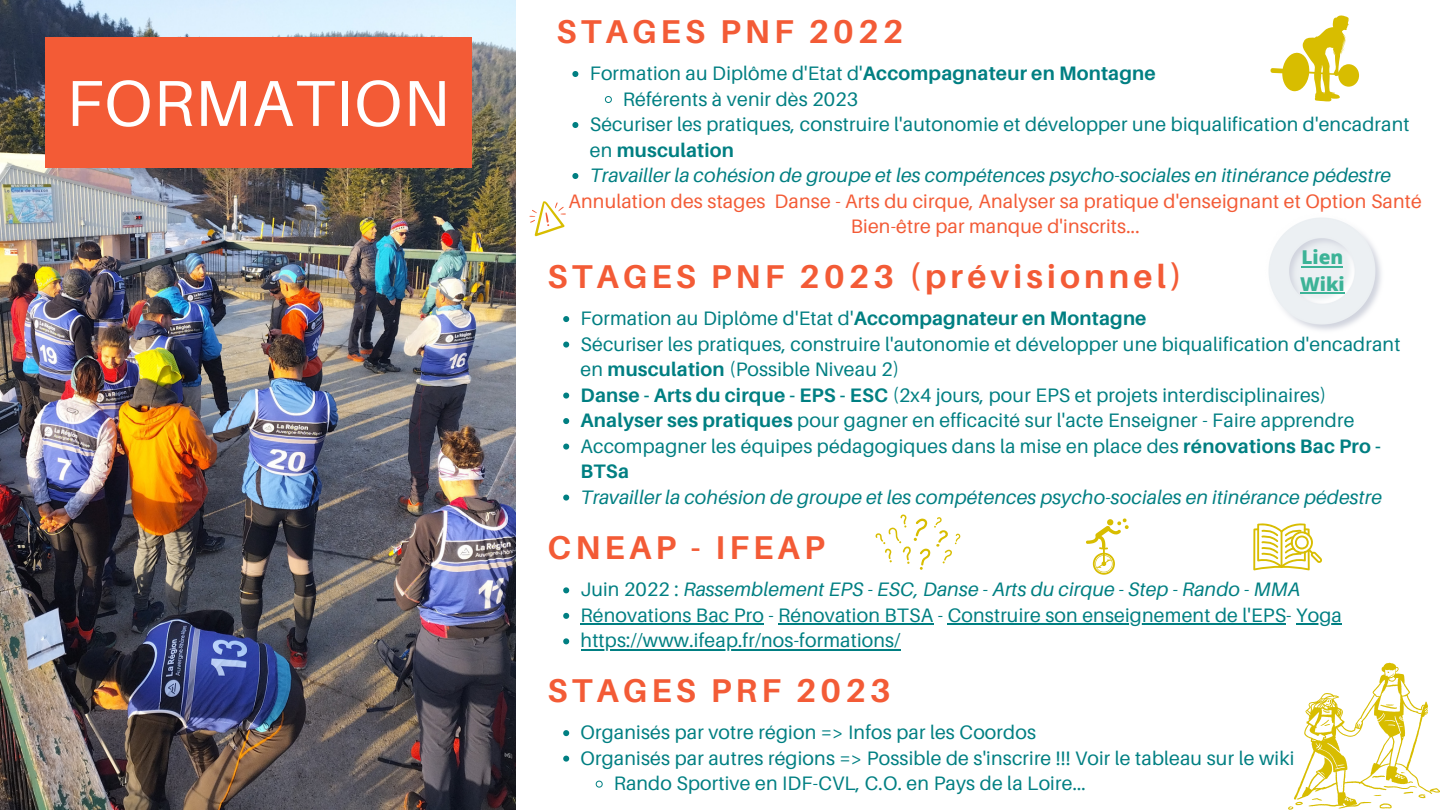
<style>
.page{position:relative;width:1440px;height:810px;background:#fff}
.page>*{position:absolute;margin:0;border:0;box-sizing:border-box;transform-origin:0 0}
.t1{font:65px "Aileron";letter-spacing:.02em;color:#fff}
.t2{font:700 33px "Aileron";letter-spacing:.125em;color:#f35b36}
.t3{font:19.5px/25.5px "Aileron";letter-spacing:.01em;color:#007f82}
.t4{font:italic 19.5px "Aileron";letter-spacing:.01em;color:#007f82}
.t5{font:19.5px/25.5px "Aileron";letter-spacing:.01em;color:#f35b36;text-align:center}
.t6{font:700 19.5px "Aileron";letter-spacing:.01em;color:#007f82}
.t7{font:800 19.1px/26.2px "Open Sans";color:#3cb397}
.s1{font-weight:700}
.s2{font-weight:400}
.s3{font-style:italic}
</style>
<div class="page">
<img style="left:0;top:0;width:515px;height:810px">
<div style="left:45px;top:37px;width:427px;height:130px;background:#f35b36"></div>
<svg style="left:572px;top:71px;width:6px;height:6px"></svg>
<svg style="left:604px;top:96px;width:8px;height:7px"></svg>
<svg style="left:572px;top:122px;width:6px;height:6px"></svg>
<svg style="left:572px;top:173px;width:6px;height:6px"></svg>
<svg style="left:529px;top:201px;width:37px;height:35px"></svg>
<svg style="left:1270px;top:15px;width:89px;height:87px"></svg>
<svg style="left:563px;top:316px;width:6px;height:6px"></svg>
<svg style="left:563px;top:342px;width:6px;height:6px"></svg>
<svg style="left:563px;top:393px;width:6px;height:6px"></svg>
<svg style="left:563px;top:418px;width:6px;height:6px"></svg>
<svg style="left:563px;top:444px;width:6px;height:6px"></svg>
<svg style="left:563px;top:495px;width:6px;height:6px"></svg>
<svg style="left:563px;top:730px;width:6px;height:6px"></svg>
<svg style="left:563px;top:756px;width:6px;height:6px"></svg>
<svg style="left:595px;top:780px;width:8px;height:8px"></svg>
<svg style="left:1288px;top:663px;width:152px;height:147px"></svg>
<img style="left:1268px;top:217px;width:113px;height:114px">
<hr style="left:1301px;top:266px;width:42px;height:1px;background:#3cb397">
<hr style="left:1300px;top:292px;width:45px;height:2px;background:#3cb397">
<svg style="left:563px;top:587px;width:6px;height:6px"></svg>
<svg style="left:563px;top:613px;width:6px;height:6px"></svg>
<hr style="left:581px;top:623px;width:183px;height:2px;background:#007f82">
<hr style="left:778px;top:623px;width:155px;height:2px;background:#007f82">
<hr style="left:948px;top:623px;width:338px;height:2px;background:#007f82">
<hr style="left:1296px;top:623px;width:46px;height:2px;background:#007f82">
<svg style="left:563px;top:638px;width:6px;height:6px"></svg>
<hr style="left:581px;top:649px;width:320px;height:1px;background:#007f82">
<svg style="left:1086px;top:518px;width:43px;height:57px"></svg>
<svg style="left:1253px;top:523px;width:69px;height:47px"></svg>
<svg style="left:875px;top:514px;width:86px;height:56px"></svg>
<h1 class="t1" style="left:66px;top:63px;width:385px">FORMATION</h1>
<h2 class="t2" style="left:557px;top:10px;width:348px">STAGES PNF 2022</h2>
<p class="t3" style="left:590px;top:60px;width:567px">Formation au Diplôme d'Etat d'<span class="s1">Accompagnateur en Montagne</span></p>
<p class="t3" style="left:623px;top:86px;width:237px">Référents à venir dès 2023</p>
<p class="t3" style="left:590px;top:111px;width:821px">Sécuriser les pratiques, construire l'autonomie et développer une biqualification d'encadrant</p>
<p class="t6" style="left:590px;top:138px;width:146px"><span class="s2">en</span> musculation</p>
<p class="t4" style="left:590px;top:163px;width:803px">Travailler la cohésion de groupe et les compétences psycho-sociales en itinérance pédestre</p>
<p class="t5" style="left:569px;top:188px;width:855px">Annulation des stages Danse - Arts du cirque, Analyser sa pratique d'enseignant et Option Santé<br>Bien-être par manque d'inscrits...</p>
<h2 class="t2" style="left:547px;top:256px;width:636px">STAGES PNF 2023 (prévisionnel)</h2>
<p class="t3" style="left:581px;top:305px;width:821px">Formation au Diplôme d'Etat d'<span class="s1">Accompagnateur en Montagne<br></span>Sécuriser les pratiques, construire l'autonomie et développer une biqualification d'encadrant en <span class="s1">musculation</span> (Possible Niveau 2)<br><span class="s1">Danse - Arts du cirque - EPS - ESC</span> (2x4 jours, pour EPS et projets interdisciplinaires)<br><span class="s1">Analyser ses pratiques</span> pour gagner en efficacité sur l'acte Enseigner - Faire apprendre Accompagner les équipes pédagogiques dans la mise en place des <span class="s1">rénovations Bac Pro - BTSa</span></p>
<p class="t4" style="left:581px;top:485px;width:803px">Travailler la cohésion de groupe et les compétences psycho-sociales en itinérance pédestre</p>
<p class="t7" style="left:1300px;top:244px;width:46px">Lien<br>Wiki</p>
<h2 class="t2" style="left:547px;top:527px;width:279px">CNEAP - IFEAP</h2>
<p class="t3" style="left:581px;top:576px;width:763px">Juin 2022 : <span class="s3">Rassemblement EPS - ESC, Danse - Arts du cirque - Step - Rando - MMA<br></span>Rénovations Bac Pro - Rénovation BTSA - Construire son enseignement de l'EPS- Yoga https://www.ifeap.fr/nos-formations/</p>
<h2 class="t2" style="left:547px;top:670px;width:345px">STAGES PRF 2023</h2>
<p class="t3" style="left:581px;top:719px;width:457px">Organisés par votre région =&gt; Infos par les Coordos</p>
<p class="t3" style="left:581px;top:745px;width:715px">Organisés par autres régions =&gt; Possible de s'inscrire !!! Voir le tableau sur le wiki</p>
<p class="t3" style="left:614px;top:770px;width:474px">Rando Sportive en IDF-CVL, C.O. en Pays de la Loire...</p>
</div>
